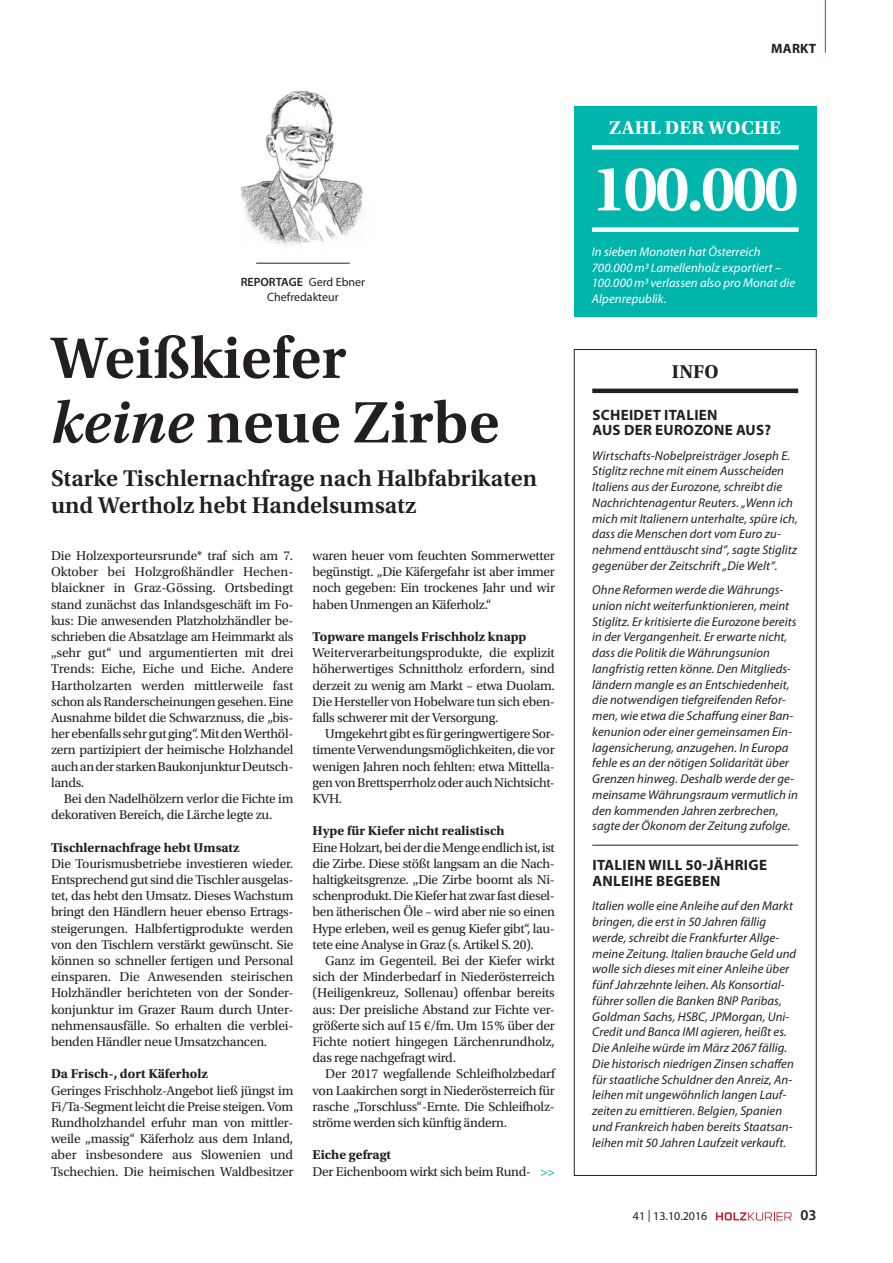
<style>
.page{position:relative;width:893px;height:1263px;background:#fff}
.page>*{position:absolute;margin:0;border:0;box-sizing:border-box;transform-origin:0 0}
.t1{font:600 66px "Utopia Std";letter-spacing:-.04em;color:#fff}
.t2{font:600 61.5px/64.5px "Utopia Std";color:#231f20}
.t3{font:600 24px/27px "Utopia Std";color:#231f20}
.t4{font:700 19.5px "Utopia Std";letter-spacing:.015em;color:#fff}
.t5{font:700 19.5px "Utopia Std";color:#231f20}
.t6{font:700 15px/15.8px "Myriad Pro";letter-spacing:.02em;color:#231f20}
.t7{font:600 15px "Myriad Pro";color:#231f20}
.t8{font:13.5px/16.2px "Utopia Std";letter-spacing:-.02em;color:#231f20;text-align:justify}
.t9{font:700 13.5px "Utopia Std";color:#231f20}
.t10{font:700 13.5px "Myriad Pro";letter-spacing:.02em;color:#231f20}
.t11{font:italic 12.75px/15.8px "Myriad Pro";letter-spacing:.005em;color:#231f20}
.t12{font:italic 12.75px/15.8px "Myriad Pro";letter-spacing:.005em;color:#fff}
.t13{font:12px/14.4px "Myriad Pro";color:#231f20;text-align:center}
.s1{font-weight:600}
.s2{font-style:italic}
.s3{font-weight:700}
.s4{color:#00b5ac}
</style>
<div class="page">
<img style="left:240px;top:90px;width:123px;height:156px">
<hr style="left:256px;top:263px;width:94px;height:1px;background:#231f20">
<hr style="left:592px;top:389px;width:206px;height:4px;background:#231f20">
<hr style="left:592px;top:845px;width:206px;height:1px;background:#231f20">
<div style="left:574px;top:349px;width:242px;height:826px;border:1px solid #231f20"></div>
<div style="left:574px;top:106px;width:242px;height:211px;background:#00b5ac"></div>
<div style="left:592px;top:145px;width:207px;height:5px;background:#fff"></div>
<div style="left:592px;top:227px;width:207px;height:5px;background:#fff"></div>
<svg style="left:716px;top:1212px;width:76px;height:8px"></svg>
<hr style="left:825px;top:0;width:1px;height:53px;background:#bf263a">
<p class="t13" style="left:241px;top:275px;width:126px"><span class="s1">REPORTAGE</span> Gerd Ebner<br>Chefredakteur</p>
<h2 class="t2" style="left:51px;top:326px;width:450px">Weißkiefer <span class="s2">keine</span> neue Zirbe</h2>
<h3 class="t3" style="left:51px;top:465px;width:488px">Starke Tischlernachfrage nach Halbfabrikaten und Wertholz hebt Handelsumsatz</h3>
<p class="t8" style="left:51px;top:548px;width:244px">Die Holzexporteursrunde* traf sich am 7.<br>Oktober bei Holzgroßhändler Hechen&shy;blaickner in Graz-Gössing. Ortsbedingt stand zunächst das Inlandsgeschäft im Fo&shy;kus: Die anwesenden Platzholzhändler be&shy;schrieben die Absatzlage am Heimmarkt als „sehr gut“ und argumentierten mit drei Trends: Eiche, Eiche und Eiche. Andere Hartholzarten werden mittlerweile fast schon als Randerscheinungen gesehen. Eine Ausnahme bildet die Schwarznuss, die „bis&shy;her ebenfalls sehr gut ging“. Mit den Werthöl&shy;zern partizipiert der heimische Holzhandel auch an der starken Baukonjunktur Deutsch&shy;lands.</p>
<p class="t8" style="left:51px;top:791px;width:244px;text-indent:13px">Bei den Nadelhölzern verlor die Fichte im dekorativen Bereich, die Lärche legte zu.</p>
<p class="t9" style="left:51px;top:839px;width:190px">Tischlernachfrage hebt Umsatz</p>
<p class="t8" style="left:51px;top:855px;width:244px">Die Tourismusbetriebe investieren wieder.<br>Entsprechend gut sind die Tischler ausgelas&shy;tet, das hebt den Umsatz. Dieses Wachstum bringt den Händlern heuer ebenso Ertrags&shy;steigerungen. Halbfertigprodukte werden von den Tischlern verstärkt gewünscht. Sie können so schneller fertigen und Personal einsparen. Die Anwesenden steirischen Holzhändler berichteten von der Sonder&shy;konjunktur im Grazer Raum durch Unter&shy;nehmensausfälle. So erhalten die verblei&shy;benden Händler neue Umsatzchancen.</p>
<p class="t9" style="left:51px;top:1066px;width:158px">Da Frisch-, dort Käferholz</p>
<p class="t8" style="left:51px;top:1082px;width:244px">Geringes Frischholz-Angebot ließ jüngst im Fi/Ta-Segment leicht die Preise steigen. Vom Rundholzhandel erfuhr man von mittler&shy;weile „massig“ Käferholz aus dem Inland, aber insbesondere aus Slowenien und Tschechien. Die heimischen Waldbesitzer</p>
<p class="t8" style="left:313px;top:548px;width:244px">waren heuer vom feuchten Sommerwetter begünstigt. „Die Käfergefahr ist aber immer noch gegeben: Ein trockenes Jahr und wir haben Unmengen an Käferholz.“</p>
<p class="t9" style="left:313px;top:629px;width:215px">Topware mangels Frischholz knapp</p>
<p class="t8" style="left:313px;top:645px;width:244px">Weiterverarbeitungsprodukte, die explizit höherwertiges Schnittholz erfordern, sind derzeit zu wenig am Markt – etwa Duolam.<br>Die Hersteller von Hobelware tun sich eben&shy;falls schwerer mit der Versorgung.</p>
<p class="t8" style="left:313px;top:726px;width:244px;text-indent:13px">Umgekehrt gibt es für geringwertigere Sor&shy;timente Verwendungsmöglichkeiten, die vor wenigen Jahren noch fehlten: etwa Mittella&shy;gen von Brettsperrholz oder auch Nichtsicht-KVH.</p>
<p class="t9" style="left:313px;top:823px;width:194px">Hype für Kiefer nicht realistisch</p>
<p class="t8" style="left:313px;top:839px;width:244px">Eine Holzart, bei der die Menge endlich ist, ist die Zirbe. Diese stößt langsam an die Nach&shy;haltigkeitsgrenze. „Die Zirbe boomt als Ni&shy;schenprodukt. Die Kiefer hat zwar fast diesel&shy;ben ätherischen Öle – wird aber nie so einen Hype erleben, weil es genug Kiefer gibt“, lau&shy;tete eine Analyse in Graz (s. Artikel S. 20).</p>
<p class="t8" style="left:313px;top:953px;width:244px;text-indent:13px">Ganz im Gegenteil. Bei der Kiefer wirkt sich der Minderbedarf in Niederösterreich (Heiligenkreuz, Sollenau) offenbar bereits aus: Der preisliche Abstand zur Fichte ver&shy;größerte sich auf 15 €/fm. Um 15% über der Fichte notiert hingegen Lärchenrundholz, das rege nachgefragt wird.</p>
<p class="t8" style="left:313px;top:1066px;width:244px;text-indent:13px">Der 2017 wegfallende Schleifholzbedarf von Laakirchen sorgt in Niederösterreich für rasche „Torschluss“-Ernte. Die Schleifholz&shy;ströme werden sich künftig ändern.</p>
<p class="t8" style="left:313px;top:1147px;width:244px"><span class="s3">Eiche gefragt<br></span>Der Eichenboom wirkt sich beim Rund- <span class="s4">&gt;&gt;</span></p>
<p class="t10" style="left:771px;top:41px;width:47px">MARKT</p>
<h3 class="t4" style="left:610px;top:116px;width:173px">Zahl der Woche</h3>
<h1 class="t1" style="left:592px;top:152px;width:208px">100.000</h1>
<p class="t12" style="left:592px;top:244px;width:205px">In sieben Monaten hat Österreich<br>700.000m3 Lamellenholz exportiert –<br>100.000m3 verlassen also pro Monat die<br>Alpenrepublik.</p>
<h3 class="t5" style="left:672px;top:360px;width:47px">INFO</h3>
<p class="t6" style="left:592px;top:407px;width:180px">SCHEIDET ITALIEN<br>AUS DER EUROZONE AUS?</p>
<p class="t11" style="left:592px;top:447px;width:207px">Wirtschafts-Nobelpreisträger Joseph E.<br>Stiglitz rechne mit einem Ausscheiden Italiens aus der Eurozone, schreibt die Nachrichtenagentur Reuters. „Wenn ich mich mit Italienern unterhalte, spüre ich, dass die Menschen dort vom Euro zu&shy;nehmend enttäuscht sind“, sagte Stiglitz gegenüber der Zeitschrift „Die Welt“.</p>
<p class="t11" style="left:592px;top:582px;width:207px">Ohne Reformen werde die Währungs&shy;union nicht weiterfunktionieren, meint Stiglitz. Er kritisierte die Eurozone bereits in der Vergangenheit. Er erwarte nicht, dass die Politik die Währungsunion langfristig retten könne. Den Mitglieds&shy;ländern mangle es an Entschiedenheit, die notwendigen tiefgreifenden Refor&shy;men, wie etwa die Schaffung einer Ban&shy;kenunion oder einer gemeinsamen Ein&shy;lagensicherung, anzugehen. In Europa fehle es an der nötigen Solidarität über Grenzen hinweg. Deshalb werde der ge&shy;meinsame Währungsraum vermutlich in den kommenden Jahren zerbrechen, sagte der Ökonom der Zeitung zufolge.</p>
<p class="t6" style="left:592px;top:858px;width:176px">ITALIEN WILL 50-JÄHRIGE<br>ANLEIHE BEGEBEN</p>
<p class="t11" style="left:592px;top:898px;width:206px">Italien wolle eine Anleihe auf den Markt bringen, die erst in 50 Jahren fällig werde, schreibt die Frankfurter Allge&shy;meine Zeitung. Italien brauche Geld und wolle sich dieses mit einer Anleihe über fünf Jahrzehnte leihen. Als Konsortial&shy;führer sollen die Banken BNP Paribas, Goldman Sachs, HSBC, JPMorgan, Uni-Credit und Banca IMI agieren, heißt es.<br>Die Anleihe würde im März 2067 fällig.<br>Die historisch niedrigen Zinsen schaffen für staatliche Schuldner den Anreiz, An&shy;leihen mit ungewöhnlich langen Lauf&shy;zeiten zu emittieren. Belgien, Spanien und Frankreich haben bereits Staatsan&shy;leihen mit 50 Jahren Laufzeit verkauft.</p>
<p class="t13" style="left:633px;top:1209px;width:76px">41 | 13.10.2016</p>
<p class="t7" style="left:800px;top:1207px;width:18px">03</p>
</div>
